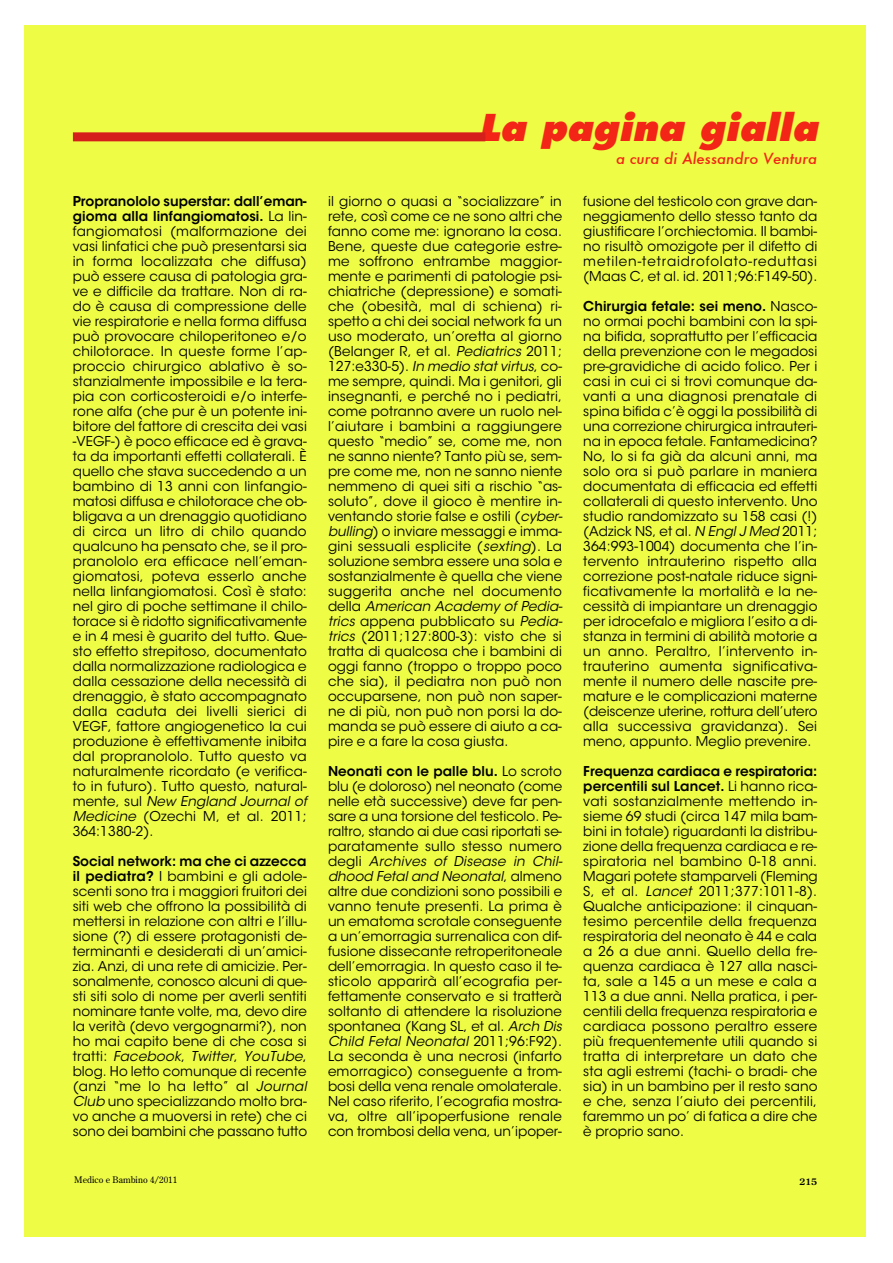
<style>
.page{position:relative;width:893px;height:1263px;background:#fff}
.page>*{position:absolute;margin:0;border:0;box-sizing:border-box;transform-origin:0 0}
.t1{font:italic 800 36px "Futura";color:#f22517}
.t2{font:italic 500 15px "Futura";color:#f22517}
.t3{font:13.5px/15px "ITC Avant Garde Std";letter-spacing:.005em;color:#000;text-align:justify}
.t4{font:9px "Century Old Style";color:#000}
.t5{font:700 9px "Century Old Style";color:#000}
.s1{font-weight:600}
.s2{font-style:italic}
</style>
<div class="page">
<div style="left:24px;top:25px;width:842px;height:1212px;background:#eefc46"></div>
<div style="left:73px;top:132px;width:412px;height:9px;background:#d51f1b"></div>
<p class="t3" style="left:73px;top:195px;width:236px"><span class="s1">Propranololo superstar: dall’eman&shy;gioma alla linfangiomatosi.</span> La lin&shy;fangiomatosi (malformazione dei vasi linfatici che può presentarsi sia in forma localizzata che diffusa) può essere causa di patologia gra&shy;ve e difficile da trattare. Non di ra&shy;do è causa di compressione delle vie respiratorie e nella forma diffusa può provocare chiloperitoneo e/o chilotorace. In queste forme l’ap&shy;proccio chirurgico ablativo è so&shy;stanzialmente impossibile e la tera&shy;pia con corticosteroidi e/o interfe&shy;rone alfa (che pur è un potente ini&shy;bitore del fattore di crescita dei vasi -VEGF-) è poco efficace ed è grava&shy;ta da importanti effetti collaterali. È quello che stava succedendo a un bambino di 13 anni con linfangio&shy;matosi diffusa e chilotorace che ob&shy;bligava a un drenaggio quotidiano di circa un litro di chilo quando qualcuno ha pensato che, se il pro&shy;pranololo era efficace nell’eman&shy;giomatosi, poteva esserlo anche nella linfangiomatosi. Così è stato: nel giro di poche settimane il chilo&shy;torace si è ridotto significativamente e in 4 mesi è guarito del tutto. Que&shy;sto effetto strepitoso, documentato dalla normalizzazione radiologica e dalla cessazione della necessità di drenaggio, è stato accompagnato dalla caduta dei livelli sierici di VEGF, fattore angiogenetico la cui produzione è effettivamente inibita dal propranololo. Tutto questo va naturalmente ricordato (e verifica&shy;to in futuro). Tutto questo, natural&shy;mente, sul <span class="s2">New England Journal of Medicine</span> (Ozechi M, et al. 2011; 364:1380-2).</p>
<p class="t3" style="left:73px;top:855px;width:236px"><span class="s1">Social network: ma che ci azzecca il pediatra?</span> I bambini e gli adole&shy;scenti sono tra i maggiori fruitori dei siti web che offrono la possibilità di mettersi in relazione con altri e l’illu&shy;sione (?) di essere protagonisti de&shy;terminanti e desiderati di un’amici&shy;zia. Anzi, di una rete di amicizie. Per&shy;sonalmente, conosco alcuni di que&shy;sti siti solo di nome per averli sentiti nominare tante volte, ma, devo dire la verità (devo vergognarmi?), non ho mai capito bene di che cosa si tratti: <span class="s2">Facebook</span>, <span class="s2">Twitter</span>, <span class="s2">YouTube</span>, blog. Ho letto comunque di recente (anzi “me lo ha letto” al <span class="s2">Journal Club</span> uno specializzando molto bra&shy;vo anche a muoversi in rete) che ci sono dei bambini che passano tutto</p>
<h1 class="t1" style="left:478px;top:112px;width:340px">La pagina gialla</h1>
<p class="t2" style="left:616px;top:149px;width:203px">a cura di Alessandro Ventura</p>
<p class="t3" style="left:328px;top:195px;width:236px">il giorno o quasi a “socializzare” in rete, così come ce ne sono altri che fanno come me: ignorano la cosa.<br>Bene, queste due categorie estre&shy;me soffrono entrambe maggior&shy;mente e parimenti di patologie psi&shy;chiatriche (depressione) e somati&shy;che (obesità, mal di schiena) ri&shy;spetto a chi dei social network fa un uso moderato, un’oretta al giorno (Belanger R, et al. <span class="s2">Pediatrics</span> 2011; 127:e330-5). <span class="s2">In medio stat virtus</span>, co&shy;me sempre, quindi. Ma i genitori, gli insegnanti, e perché no i pediatri, come potranno avere un ruolo nel&shy;l’aiutare i bambini a raggiungere questo “medio” se, come me, non ne sanno niente? Tanto più se, sem&shy;pre come me, non ne sanno niente nemmeno di quei siti a rischio “as&shy;soluto”, dove il gioco è mentire in&shy;ventando storie false e ostili (<span class="s2">cyber&shy;bulling</span>) o inviare messaggi e imma&shy;gini sessuali esplicite (<span class="s2">sexting</span>). La soluzione sembra essere una sola e sostanzialmente è quella che viene suggerita anche nel documento della <span class="s2">American Academy of Pedia&shy;trics</span> appena pubblicato su <span class="s2">Pedia&shy;trics</span> (2011;127:800-3): visto che si tratta di qualcosa che i bambini di oggi fanno (troppo o troppo poco che sia), il pediatra non può non occuparsene, non può non saper&shy;ne di più, non può non porsi la do&shy;manda se può essere di aiuto a ca&shy;pire e a fare la cosa giusta.</p>
<p class="t3" style="left:328px;top:765px;width:236px"><span class="s1">Neonati con le palle blu.</span> Lo scroto blu (e doloroso) nel neonato (come nelle età successive) deve far pen&shy;sare a una torsione del testicolo. Pe&shy;raltro, stando ai due casi riportati se&shy;paratamente sullo stesso numero degli <span class="s2">Archives of Disease in Chil&shy;dhood Fetal and Neonatal</span>, almeno altre due condizioni sono possibili e vanno tenute presenti. La prima è un ematoma scrotale conseguente a un’emorragia surrenalica con dif&shy;fusione dissecante retroperitoneale dell’emorragia. In questo caso il te&shy;sticolo apparirà all’ecografia per&shy;fettamente conservato e si tratterà soltanto di attendere la risoluzione spontanea (Kang SL, et al. <span class="s2">Arch Dis Child Fetal Neonatal</span> 2011;96:F92).<br>La seconda è una necrosi (infarto emorragico) conseguente a trom&shy;bosi della vena renale omolaterale.<br>Nel caso riferito, l’ecografia mostra&shy;va, oltre all’ipoperfusione renale con trombosi della vena, un’ipoper-</p>
<p class="t3" style="left:583px;top:195px;width:236px">fusione del testicolo con grave dan&shy;neggiamento dello stesso tanto da giustificare l’orchiectomia. Il bambi&shy;no risultò omozigote per il difetto di metilen-tetraidrofolato-reduttasi (Maas C, et al. id. 2011;96:F149-50).</p>
<p class="t3" style="left:583px;top:300px;width:236px"><span class="s1">Chirurgia fetale: sei meno.</span> Nasco&shy;no ormai pochi bambini con la spi&shy;na bifida, soprattutto per l’efficacia della prevenzione con le megadosi pre-gravidiche di acido folico. Per i casi in cui ci si trovi comunque da&shy;vanti a una diagnosi prenatale di spina bifida c’è oggi la possibilità di una correzione chirurgica intrauteri&shy;na in epoca fetale. Fantamedicina?<br>No, lo si fa già da alcuni anni, ma solo ora si può parlare in maniera documentata di efficacia ed effetti collaterali di questo intervento. Uno studio randomizzato su 158 casi (!) (Adzick NS, et al. <span class="s2">N Engl J Med</span> 2011; 364:993-1004) documenta che l’in&shy;tervento intrauterino rispetto alla correzione post-natale riduce signi&shy;ficativamente la mortalità e la ne&shy;cessità di impiantare un drenaggio per idrocefalo e migliora l’esito a di&shy;stanza in termini di abilità motorie a un anno. Peraltro, l’intervento in&shy;trauterino aumenta significativa&shy;mente il numero delle nascite pre&shy;mature e le complicazioni materne (deiscenze uterine, rottura dell’utero alla successiva gravidanza). Sei meno, appunto. Meglio prevenire.</p>
<p class="t3" style="left:583px;top:765px;width:236px"><span class="s1">Frequenza cardiaca e respiratoria: percentili sul Lancet.</span> Li hanno rica&shy;vati sostanzialmente mettendo in&shy;sieme 69 studi (circa 147 mila bam&shy;bini in totale) riguardanti la distribu&shy;zione della frequenza cardiaca e re&shy;spiratoria nel bambino 0-18 anni.<br>Magari potete stamparveli (Fleming S, et al. <span class="s2">Lancet</span> 2011;377:1011-8).<br>Qualche anticipazione: il cinquan&shy;tesimo percentile della frequenza respiratoria del neonato è 44 e cala a 26 a due anni. Quello della fre&shy;quenza cardiaca è 127 alla nasci&shy;ta, sale a 145 a un mese e cala a 113 a due anni. Nella pratica, i per&shy;centili della frequenza respiratoria e cardiaca possono peraltro essere più frequentemente utili quando si tratta di interpretare un dato che sta agli estremi (tachi- o bradi- che sia) in un bambino per il resto sano e che, senza l’aiuto dei percentili, faremmo un po’ di fatica a dire che è proprio sano.</p>
<p class="t4" style="left:74px;top:1176px;width:104px">Medico e Bambino 4/2011</p>
<p class="t5" style="left:799px;top:1178px;width:19px">215</p>
</div>
